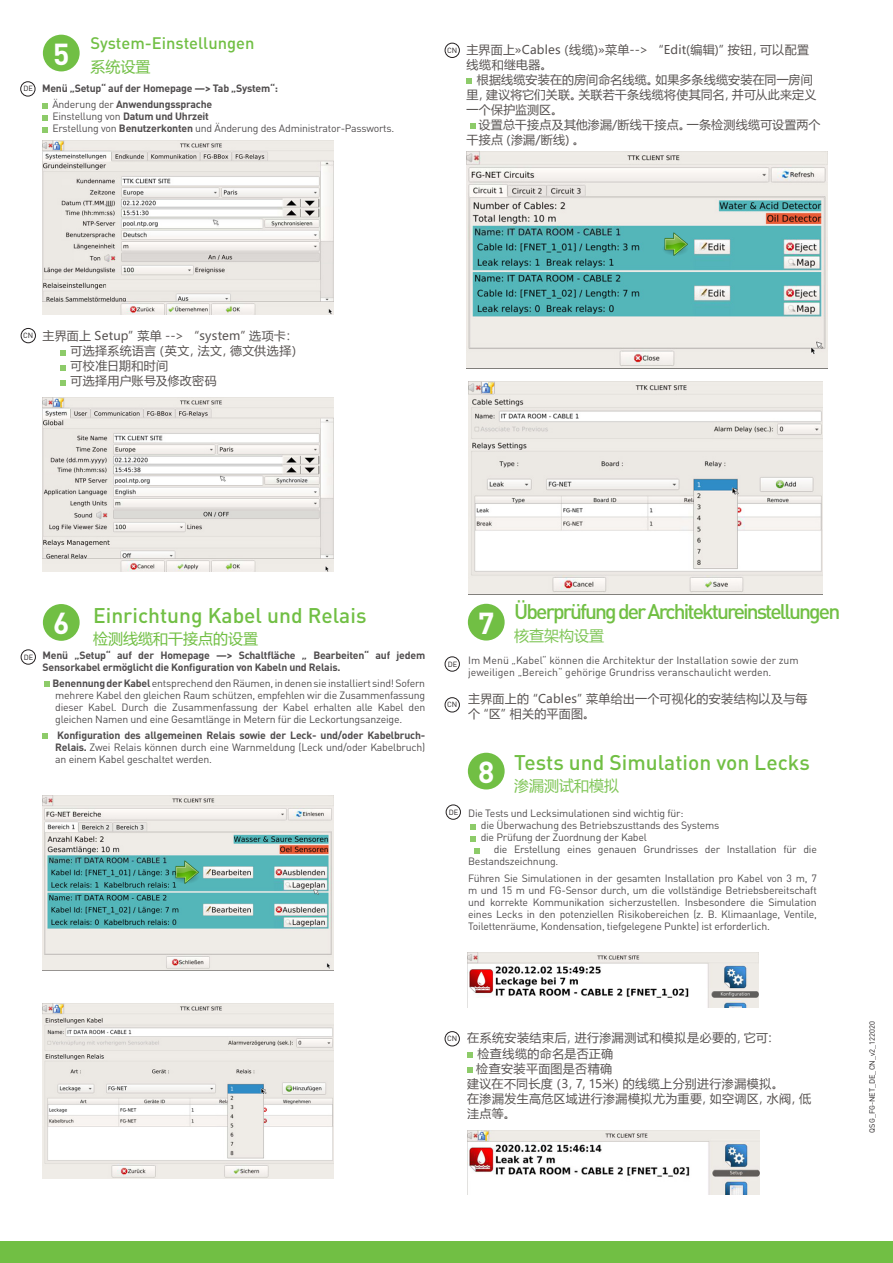
<style>
.page{position:relative;width:893px;height:1263px;background:#fff}
.page>*{position:absolute;margin:0;border:0;box-sizing:border-box;transform-origin:0 0}
.t1{font:700 30px "DINOT";color:#fff}
.t2{font:500 21px "DINOT";color:#71bf44}
.t3{font:500 21px "DINOT";letter-spacing:-.09em;color:#71bf44}
.t4{font:500 16.5px "DINOT";color:#71bf44}
.t5{font:15px "Microsoft Ya Hei";color:#71bf44}
.t6{font:12px/15px "Microsoft Ya Hei";letter-spacing:.025em;color:#2e2826}
.t7{font:10.5px/12px "DINOT";letter-spacing:-.02em;color:#231f20}
.t8{font:700 10.5px/16.2px "DINOT";letter-spacing:-.02em;color:#231f20}
.t9{font:10.5px/12px "DINOT";color:#231f20}
.t10{font:7.5px "DINOT";color:#231f20}
.s1{font-weight:400}
.s2{font-weight:700}
</style>
<div class="page">
<div style="left:43px;top:604px;width:37px;height:37px;background:#71bf44;border-radius:50%"></div>
<div style="left:43px;top:35px;width:37px;height:36px;background:#71bf44;border-radius:50%"></div>
<div style="left:468px;top:604px;width:37px;height:36px;background:#71bf44;border-radius:50%"></div>
<div style="left:468px;top:753px;width:37px;height:36px;background:#71bf44;border-radius:50%"></div>
<div style="left:0;top:1242px;width:893px;height:21px;background:#71bf44"></div>
<svg style="left:60px;top:350px;width:6px;height:5px"></svg>
<svg style="left:60px;top:365px;width:6px;height:5px"></svg>
<svg style="left:60px;top:380px;width:6px;height:5px"></svg>
<svg style="left:466px;top:78px;width:6px;height:6px"></svg>
<svg style="left:470px;top:123px;width:5px;height:6px"></svg>
<svg style="left:467px;top:1052px;width:6px;height:5px"></svg>
<svg style="left:467px;top:1067px;width:6px;height:5px"></svg>
<div style="left:21px;top:328px;width:15px;height:15px;border:1px solid #231f20;border-radius:50%"></div>
<div style="left:445px;top:697px;width:15px;height:15px;border:1px solid #231f20;border-radius:50%"></div>
<div style="left:445px;top:1031px;width:15px;height:15px;border:1px solid #231f20;border-radius:50%"></div>
<div style="left:445px;top:43px;width:15px;height:15px;border:1px solid #231f20;border-radius:50%"></div>
<svg style="left:42px;top:103px;width:6px;height:5px"></svg>
<svg style="left:42px;top:115px;width:6px;height:5px"></svg>
<svg style="left:42px;top:127px;width:6px;height:5px"></svg>
<div style="left:20px;top:81px;width:15px;height:15px;border:1px solid #231f20;border-radius:50%"></div>
<svg style="left:44px;top:681px;width:6px;height:6px"></svg>
<svg style="left:43px;top:733px;width:5px;height:6px"></svg>
<div style="left:21px;top:649px;width:15px;height:15px;border:1px solid #231f20;border-radius:50%"></div>
<div style="left:445px;top:656px;width:15px;height:15px;border:1px solid #231f20;border-radius:50%"></div>
<svg style="left:471px;top:824px;width:5px;height:5px"></svg>
<svg style="left:470px;top:836px;width:6px;height:5px"></svg>
<svg style="left:475px;top:848px;width:5px;height:5px"></svg>
<div style="left:446px;top:805px;width:15px;height:14px;border:1px solid #231f20;border-radius:50%"></div>
<img style="left:466px;top:151px;width:361px;height:217px">
<img style="left:469px;top:381px;width:354px;height:213px">
<img style="left:467px;top:1131px;width:293px;height:63px">
<img style="left:43px;top:140px;width:290px;height:175px">
<img style="left:43px;top:397px;width:291px;height:175px">
<img style="left:467px;top:952px;width:292px;height:56px">
<img style="left:43px;top:796px;width:291px;height:174px">
<img style="left:43px;top:1004px;width:291px;height:174px">
<img style="left:170px;top:856px;width:32px;height:32px">
<img style="left:660px;top:228px;width:32px;height:32px">
<p class="t10" style="left:24px;top:84px;width:11px">DE</p>
<p class="t1" style="left:53px;top:33px;width:18px">5</p>
<p class="t4" style="left:90px;top:32px;width:166px">System-Einstellungen</p>
<p class="t5" style="left:90px;top:57px;width:61px">系统设置</p>
<p class="t8" style="left:52px;top:80px;width:227px;text-indent:-10px">Menü „Setup“ auf der Homepage —&gt; Tab „System“:<br><span class="s1">Änderung der</span> Anwendungssprache</p>
<p class="t7" style="left:52px;top:110px;width:343px">Einstellung von <span class="s2">Datum und Uhrzeit<br></span>Erstellung von <span class="s2">Benutzerkonten</span> und Änderung des Administrator-Passworts.</p>
<p class="t10" style="left:447px;top:45px;width:12px">CN</p>
<p class="t6" style="left:466px;top:41px;width:344px">主界面上»Cables（线缆)»菜单--&gt; “Edit(编辑)”按钮，可以配置线缆和继电器。</p>
<p class="t6" style="left:466px;top:71px;width:351px;text-indent:10px">根据线缆安装在的房间命名线缆。如果多条线缆安装在同一房间里，建议将它们关联。关联若干条线缆将使其同名，并可从此来定义一个保护监测区。</p>
<p class="t6" style="left:466px;top:116px;width:356px;text-indent:12px">设置总干接点及其他渗漏/断线干接点。一条检测线缆可设置两个干接点（渗漏/断线）。</p>
<p class="t10" style="left:23px;top:330px;width:12px">CN</p>
<p class="t6" style="left:71px;top:328px;width:234px;text-indent:-28px">主界面上 Setup”菜单 --&gt; “system”选项卡：可选择系统语言（英文，法文，德文供选择）可校准日期和时间<br>可选择用户账号及修改密码</p>
<p class="t1" style="left:53px;top:603px;width:18px">6</p>
<p class="t2" style="left:93px;top:601px;width:275px">Einrichtung Kabel und Relais</p>
<p class="t5" style="left:93px;top:628px;width:167px">检测线缆和干接点的设置</p>
<p class="t1" style="left:478px;top:602px;width:18px">7</p>
<p class="t3" style="left:514px;top:597px;width:328px">Überprüfung der Architektureinstellungen</p>
<h3 class="t5" style="left:514px;top:626px;width:91px">核查架构设置</h3>
<p class="t8" style="left:43px;top:648px;width:384px;line-height:12px">Menü „Setup“ auf der Homepage —&gt; Schaltfläche „ Bearbeiten“ auf jedem<br>Sensorkabel ermöglicht die Konfiguration von Kabeln und Relais.</p>
<p class="t7" style="left:53px;top:677px;width:374px;text-align:justify"><span class="s2">Benennung der Kabel</span> entsprechend den Räumen, in denen sie installiert sind! Sofern mehrere Kabel den gleichen Raum schützen, empfehlen wir die Zusammenfassung dieser Kabel. Durch die Zusammenfassung der Kabel erhalten alle Kabel den gleichen Namen und eine Gesamtlänge in Metern für die Leckortungsanzeige.</p>
<p class="t7" style="left:55px;top:729px;width:371px;text-align:justify"><span class="s2">Konfiguration des allgemeinen Relais sowie der Leck- und/oder Kabelbruch-Relais.</span> Zwei Relais können durch eine Warnmeldung (Leck und/oder Kabelbruch) an einem Kabel geschaltet werden.</p>
<p class="t10" style="left:24px;top:652px;width:11px">DE</p>
<p class="t9" style="left:468px;top:654px;width:332px">Im Menü „Kabel“ können die Architektur der Installation sowie der zum jeweiligen „Bereich“ gehörige Grundriss veranschaulicht werden.</p>
<p class="t10" style="left:448px;top:659px;width:11px">DE</p>
<p class="t6" style="left:468px;top:691px;width:341px">主界面上的“Cables”菜单给出一个可视化的安装结构以及与每个“区”相关的平面图。</p>
<p class="t10" style="left:447px;top:699px;width:12px">CN</p>
<p class="t2" style="left:514px;top:748px;width:297px">Tests und Simulation von Lecks</p>
<p class="t1" style="left:478px;top:751px;width:18px">8</p>
<h3 class="t5" style="left:514px;top:775px;width:106px">渗漏测试和模拟</h3>
<p class="t10" style="left:449px;top:807px;width:11px">DE</p>
<p class="t7" style="left:481px;top:807px;width:240px;text-indent:-13px">Die Tests und Lecksimulationen sind wichtig für:<br>die Überwachung des Betriebszusttands des Systems die Prüfung der Zuordnung der Kabel</p>
<p class="t7" style="left:468px;top:843px;width:350px;text-indent:26px">die Erstellung eines genauen Grundrisses der Installation für die<br>Bestandszeichnung.</p>
<p class="t7" style="left:468px;top:871px;width:350px;text-align:justify">Führen Sie Simulationen in der gesamten Installation pro Kabel von 3 m, 7 m und 15 m und FG-Sensor durch, um die vollständige Betriebsbereitschaft und korrekte Kommunikation sicherzustellen. Insbesondere die Simulation eines Lecks in den potenziellen Risikobereichen (z. B. Klimaanlage, Ventile, Toilettenräume, Kondensation, tiefgelegene Punkte) ist erforderlich.</p>
<p class="t10" style="left:447px;top:1033px;width:12px">CN</p>
<p class="t6" style="left:467px;top:1030px;width:313px">在系统安装结束后，进行渗漏测试和模拟是必要的，它可：</p>
<p class="t6" style="left:477px;top:1045px;width:137px">检查线缆的命名是否正确</p>
<p class="t6" style="left:476px;top:1060px;width:137px">检查安装平面图是否精确</p>
<p class="t6" style="left:467px;top:1075px;width:318px">建议在不同长度（3，7，15米）的线缆上分别进行渗漏模拟。</p>
<p class="t6" style="left:467px;top:1090px;width:345px">在渗漏发生高危区域进行渗漏模拟尤为重要，如空调区，水阀，低</p>
<p class="t6" style="left:467px;top:1105px;width:50px">洼点等。</p>
<p class="t10" style="left:867px;top:1132px;width:113px;rotate:-90deg">QSG_FG-NET_DE_CN_v2_122020</p>
</div>
